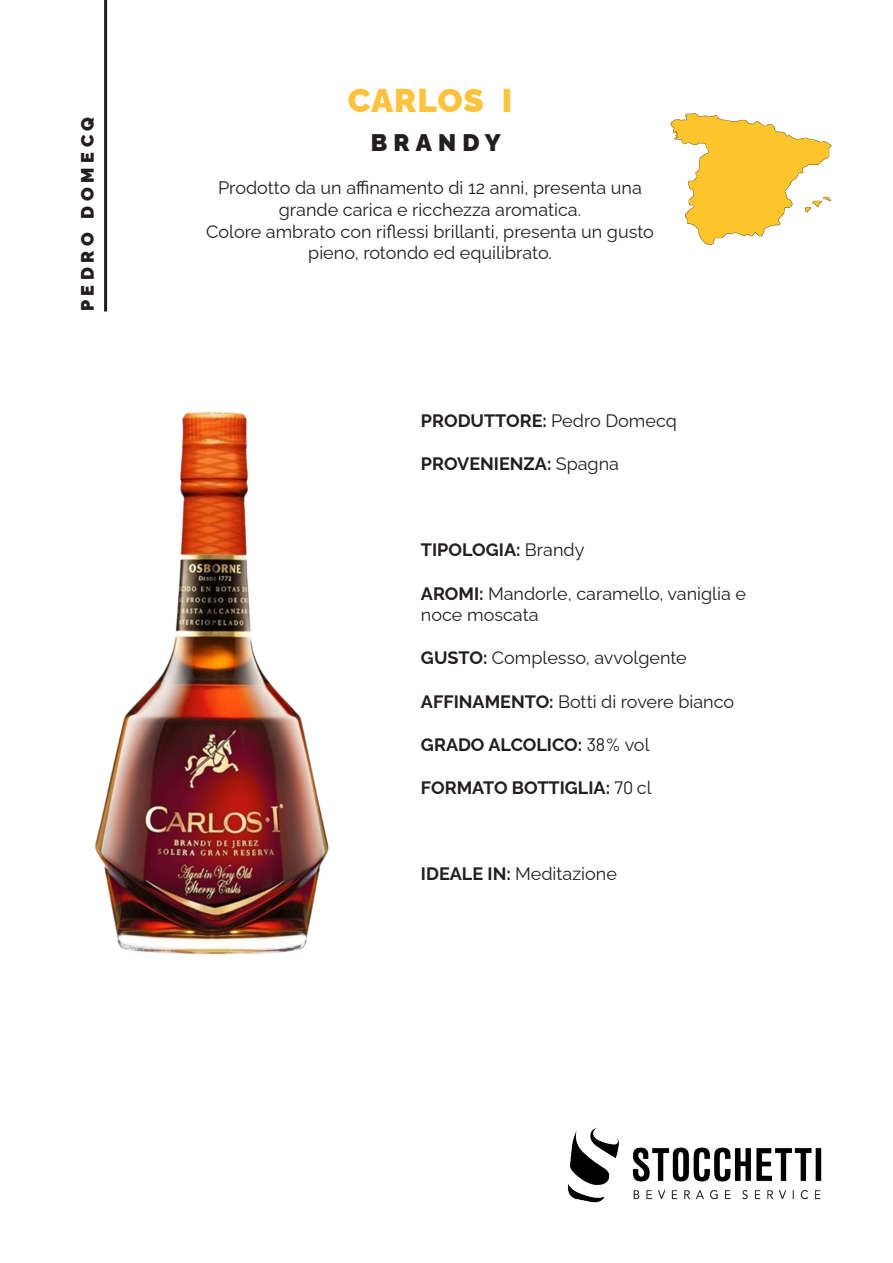
<style>
.page{position:relative;width:893px;height:1263px;background:#fff}
.page>*{position:absolute;margin:0;border:0;box-sizing:border-box;transform-origin:0 0}
.t1{font:900 33px "Raleway";letter-spacing:.025em;color:#fec33e}
.t2{font:900 24px "Raleway";letter-spacing:.26em;color:#231f20}
.t3{font:18px/21.6px "Raleway";color:#231f20;text-align:center}
.t4{font:700 18px "Raleway";color:#231f20}
.t5{font:900 18px "Raleway";letter-spacing:.26em;color:#231f20}
.s1{font-weight:400}
.s2{font-weight:700}
.s3{font-family:"Barlow";font-weight:400}
</style>
<div class="page">
<img style="left:568px;top:1128px;width:254px;height:75px">
<img style="left:94px;top:412px;width:235px;height:543px">
<img style="left:670px;top:113px;width:162px;height:133px">
<hr style="left:104px;top:0;width:3px;height:311px;background:#231f20">
<p class="t5" style="left:73px;top:311px;width:196px;rotate:-90deg">PEDRO DOMECQ</p>
<p class="t1" style="left:348px;top:74px;width:166px">CARLOS I</p>
<p class="t2" style="left:371px;top:124px;width:132px">BRANDY</p>
<p class="t3" style="left:218px;top:175px;width:425px">Prodotto da un affinamento di 12 anni, presenta una grande carica e ricchezza aromatica.</p>
<p class="t3" style="left:206px;top:218px;width:449px">Colore ambrato con riflessi brillanti, presenta un gusto pieno, rotondo ed equilibrato.</p>
<p class="t4" style="left:421px;top:406px;width:257px">PRODUTTORE: <span class="s1">Pedro Domecq</span></p>
<p class="t4" style="left:421px;top:449px;width:200px">PROVENIENZA: <span class="s1">Spagna</span></p>
<p class="t4" style="left:421px;top:536px;width:165px">TIPOLOGIA: <span class="s1">Brandy</span></p>
<p class="t3" style="left:421px;top:580px;width:327px"><span class="s2">AROMI:</span> Mandorle, caramello, vaniglia e</p>
<p class="t3" style="left:421px;top:602px;width:119px">noce moscata</p>
<p class="t3" style="left:421px;top:645px;width:267px"><span class="s2">GUSTO:</span> Complesso, avvolgente</p>
<p class="t3" style="left:421px;top:688px;width:315px"><span class="s2">AFFINAMENTO:</span> Botti di rovere bianco</p>
<p class="t4" style="left:421px;top:730px;width:230px">GRADO ALCOLICO: <span class="s3">38%</span> <span class="s1">vol</span></p>
<p class="t4" style="left:421px;top:773px;width:232px">FORMATO BOTTIGLIA: <span class="s3">70</span> <span class="s1">cl</span></p>
<p class="t3" style="left:421px;top:861px;width:197px"><span class="s2">IDEALE IN:</span> Meditazione</p>
</div>
